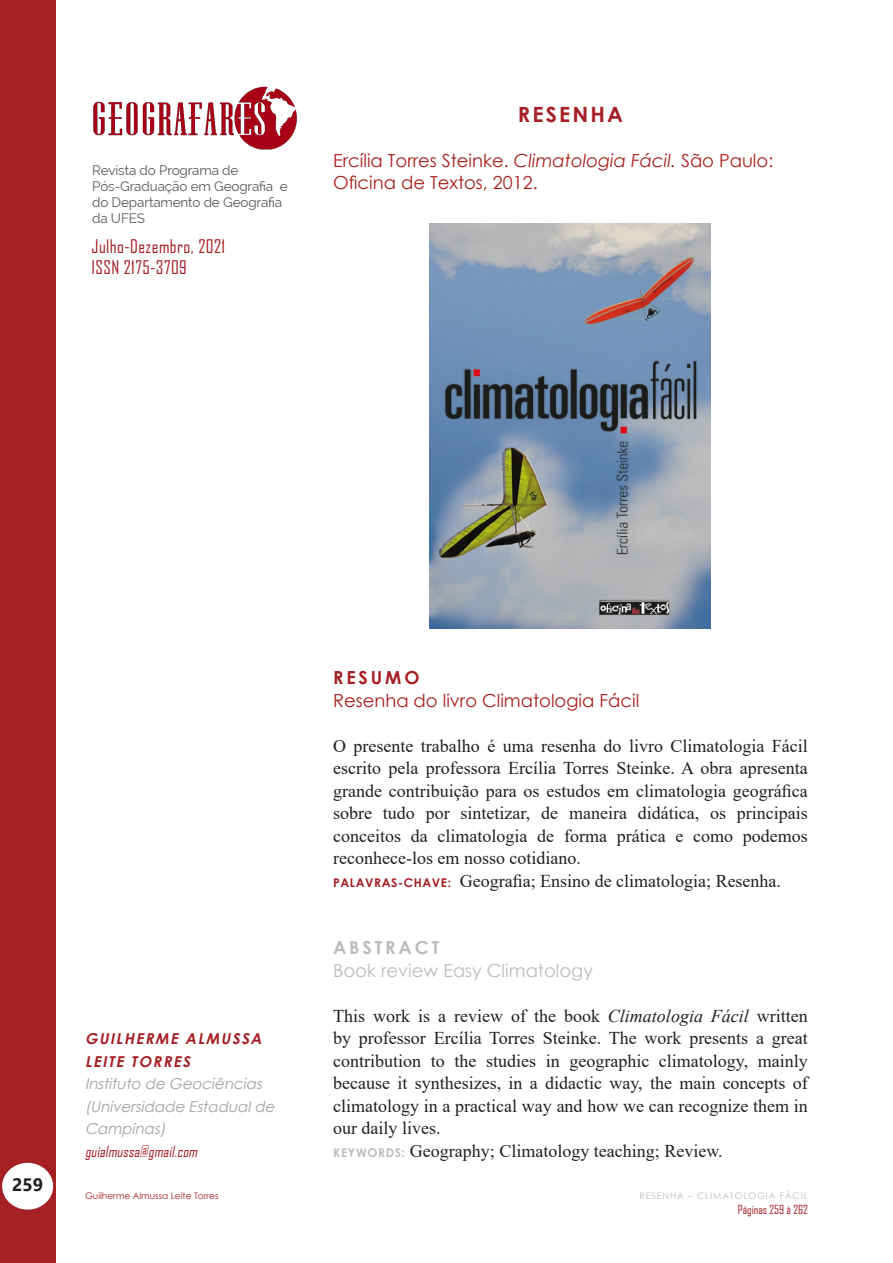
<style>
.page{position:relative;width:893px;height:1263px;background:#fff}
.page>*{position:absolute;margin:0;border:0;box-sizing:border-box;transform-origin:0 0}
.Título{font:700 21px "Century Gothic";letter-spacing:.1em;color:#a52025}
.t1{font:18px/22.5px "Times New Roman";color:#231f20;text-align:justify}
.t2{font:18px/22.5px "Century Gothic";color:#a71f1b}
.t3{font:18px/21.6px "Agency FB";letter-spacing:.025em;color:#a52025}
.t4{font:18px "Century Gothic";color:#bbbdbe}
.t5{font:700 18px "Century Gothic";letter-spacing:.16em;color:#bcbdc0}
.t6{font:700 18px "Century Gothic";letter-spacing:.16em;color:#a52025}
.t7{font:700 18px "Segoe UI";color:#231f20}
.t8{font:italic 15px/22.5px "Century Gothic";color:#a1a3a6}
.t9{font:italic 700 15px/22.5px "Century Gothic";color:#a52025}
.t10{font:italic 15px "Agency FB";color:#a52025}
.t11{font:13.5px/16.2px "Raleway";letter-spacing:-.01em;color:#57585a}
.t12{font:12px "Agency FB";color:#a52025}
.t13{font:9px "Century Gothic";color:#a52025}
.t14{font:9px "Century Gothic";letter-spacing:.1em;color:#bcbdc0}
.s1{font-style:italic}
.s2{font-family:"Century Gothic";font-weight:700;font-size:12px;color:#a52025}
.s3{font-family:"Century Gothic";font-weight:700;font-size:12px;color:#bbbdbe}
</style>
<div class="page">
<div style="left:0;top:0;width:55px;height:1263px;background:#a52025"></div>
<div style="left:3px;top:1163px;width:49px;height:46px;background:#fff;border-radius:50%"></div>
<div style="left:2px;top:1163px;width:51px;height:46px;border:2px solid #fff;border-radius:50%"></div>
<img style="left:93px;top:86px;width:204px;height:64px">
<img style="left:430px;top:224px;width:281px;height:405px">
<p class="t11" style="left:92px;top:162px;width:197px">Revista do Programa de<br>Pós-Graduação em Geografia e do Departamento de Geografia da UFES</p>
<p class="t3" style="left:92px;top:235px;width:135px">Julho-Dezembro, 2021<br>ISSN 2175-3709</p>
<p class="Título" style="left:518px;top:98px;width:107px">RESENHA</p>
<p class="t2" style="left:333px;top:148px;width:442px">Ercília Torres Steinke. <span class="s1">Climatologia Fácil.</span> São Paulo:<br>Oficina de Textos, 2012.</p>
<p class="t7" style="left:12px;top:1167px;width:33px">259</p>
<p class="t9" style="left:85px;top:1027px;width:182px">GUILHERME ALMUSSA<br>LEITE TORRES</p>
<p class="t8" style="left:85px;top:1072px;width:195px">Instituto de Geociências (Universidade Estadualde<br>Campinas)</p>
<p class="t10" style="left:85px;top:1142px;width:117px">guialmussa@gmail.com</p>
<p class="t13" style="left:85px;top:1190px;width:135px">Guilherme Almussa Leite Torres</p>
<p class="t6" style="left:333px;top:664px;width:88px">RESUMO</p>
<p class="t2" style="left:333px;top:688px;width:308px">Resenha do livro Climatologia Fácil</p>
<p class="t1" style="left:333px;top:734px;width:476px">O presente trabalho é uma resenha do livro Climatologia Fácil escrito pela professora Ercília Torres Steinke. A obra apresenta grande contribuição para os estudos em climatologia geográfica sobre tudo por sintetizar, de maneira didática, os principais conceitos da climatologia de forma prática e como podemos reconhece-los em nosso cotidiano.</p>
<p class="t1" style="left:333px;top:869px;width:450px"><span class="s2">PALAVRAS-CHAVE:</span> Geografia; Ensino de climatologia; Resenha.</p>
<p class="t5" style="left:333px;top:934px;width:108px">ABSTRACT</p>
<p class="t4" style="left:333px;top:957px;width:261px">Book review Easy Climatology</p>
<p class="t1" style="left:333px;top:1004px;width:476px">This work is a review of the book <span class="s1">Climatologia Fácil</span> written by professor Ercília Torres Steinke. The work presents a great contribution to the studies in geographic climatology, mainly because it synthesizes, in a didactic way, the main concepts of climatology in a practical way and how we can recognize them in our daily lives.</p>
<p class="t1" style="left:333px;top:1139px;width:391px"><span class="s3">KEYWORDS:</span> Geography; Climatology teaching; Review.</p>
<p class="t14" style="left:639px;top:1190px;width:170px">RESENHA – CLIMATOLOGIA FÁCIL</p>
<p class="t12" style="left:738px;top:1202px;width:72px">Páginas 259 à 262</p>
</div>
